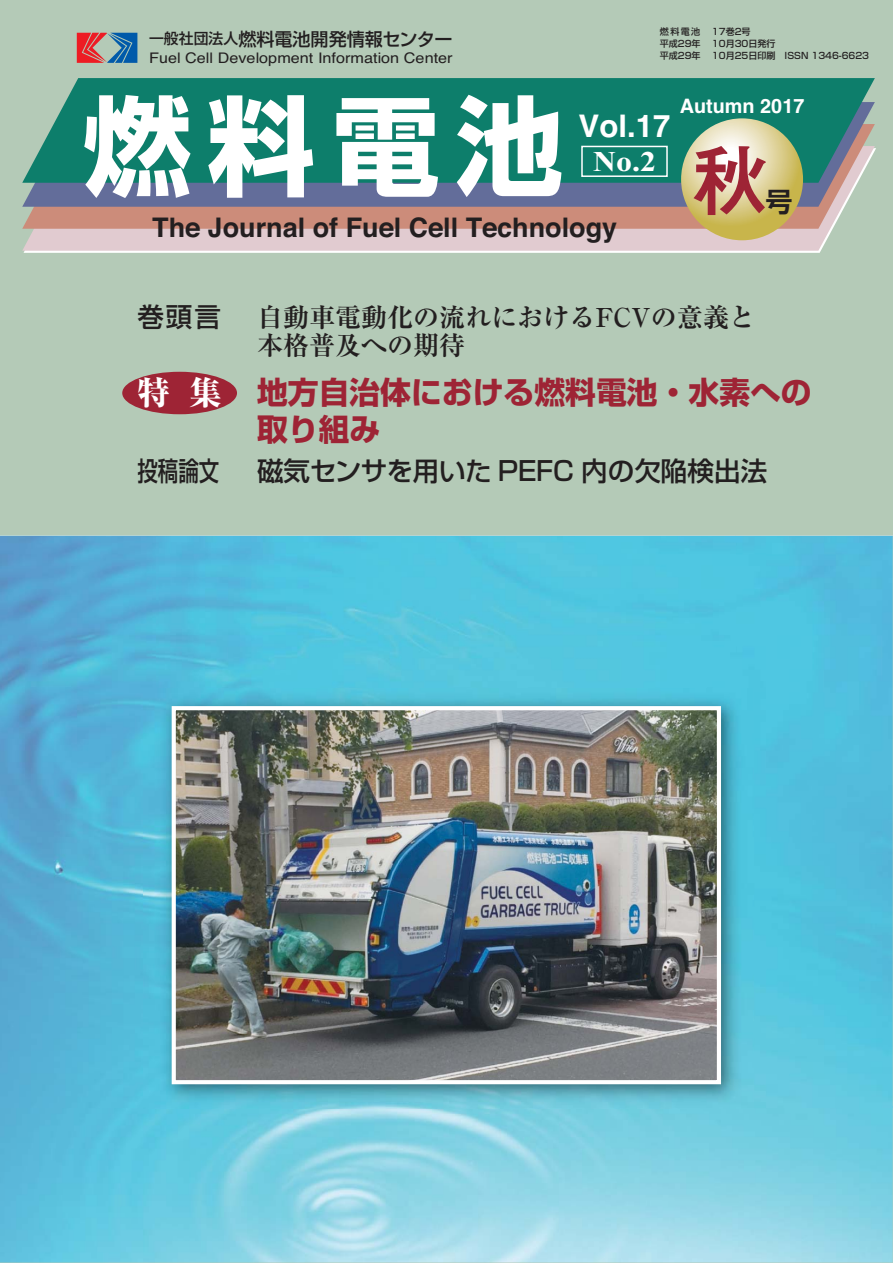
<style>
.page{position:relative;width:893px;height:1263px;background:#b4cab7}
.page>*{position:absolute;margin:0;border:0;box-sizing:border-box;transform-origin:0 0}
.t1{font:108px "Shin Go Pro Bold 90 msp RKSJ H";color:#fff}
.t2{font:79.65px "Mi Go MB1 Std De Bold 90 msp RKSJ H";color:#9e2435}
.t3{font:33px "Ryumin Pro Heavy 90 msp RKSJ H";color:#fff}
.t4{font:700 31.2px "Helvetica";color:#fff}
.t5{font:30.75px/37px "Shin Go Pro Bold 90 msp RKSJ H";color:#9e2435}
.t6{font:700 28.65px "Times New Roman";color:#fff;scale:1.11 1}
.t7{font:27.15px "Shin Go Pro De Bold 90 msp RKSJ H";color:#231f20}
.t8{font:700 27px "Helvetica";color:#231f20}
.t9{font:26.55px "Shin Go Pro Medium 90 msp RKSJ H";color:#231f20}
.t10{font:26.55px "Shin Go Pro Medium 90 msp RKSJ H";color:#231f20;scale:.77 1}
.t11{font:26.1px/28.7px "Ryumin Pro Bold 90 msp RKSJ H";color:#231f20}
.t12{font:700 19.8px "Helvetica";color:#fff}
.t13{font:18px "Shin Go Pro Medium 90 msp RKSJ H";color:#231f20}
.t14{font:14.7px "Helvetica";color:#231f20;scale:1.11 1}
.t15{font:9px/11.9px "Shin Go Pro Medium 90 msp RKSJ H";color:#231f20}
.s1{font-size:14.85px}
</style>
<div class="page">
<svg style="left:24px;top:148px;width:852px;height:105px;background:#f0f4f1"></svg>
<svg style="left:22px;top:229px;width:853px;height:22px;background:#decbce"></svg>
<svg style="left:22px;top:207px;width:853px;height:22px;background:#cb9180"></svg>
<svg style="left:22px;top:183px;width:853px;height:24px;background:#6b739b"></svg>
<svg style="left:22px;top:78px;width:853px;height:105px;background:#198170"></svg>
<svg style="left:681px;top:118px;width:122px;height:122px;background:#ded39a"></svg>
<svg style="left:77px;top:33px;width:60px;height:30px"></svg>
<div style="left:581px;top:146px;width:87px;height:31px;border:2px solid #fff"></div>
<div style="left:122px;top:372px;width:115px;height:42px;background:#9e2435;border-radius:50%"></div>
<img style="left:0;top:1108px;width:893px;height:155px">
<img style="left:736px;top:536px;width:157px;height:572px">
<img style="left:0;top:536px;width:157px;height:572px">
<img style="left:157px;top:536px;width:579px;height:152px">
<img style="left:144px;top:688px;width:609px;height:421px">
<img style="left:177px;top:711px;width:539px;height:368px">
<div style="left:172px;top:706px;width:549px;height:378px;border:4px solid #fff"></div>
<h3 class="t13" style="left:149px;top:32px;width:305px"><span class="s1">一般社団法人</span>燃料電池開発情報センター</h3>
<h3 class="t14" style="left:149px;top:52px;width:275px">Fuel Cell Development Information Center</h3>
<h1 class="t1" style="left:83px;top:106px;width:482px">燃料電池</h1>
<p class="t15" style="left:660px;top:27px;width:211px;text-indent:52px">17巻2号<br>平成29年 10月30日発行<br>平成29年 10月25日印刷　ISSN 1346-6623</p>
<p class="t15" style="left:660px;top:27px;width:42px">燃料電池</p>
<h3 class="t4" style="left:579px;top:115px;width:93px">Vol.17</h3>
<h3 class="t6" style="left:593px;top:144px;width:58px">No.2</h3>
<h3 class="t12" style="left:680px;top:98px;width:126px">Autumn 2017</h3>
<h2 class="t2" style="left:690px;top:150px;width:81px">秋</h2>
<h3 class="t7" style="left:765px;top:192px;width:29px">号</h3>
<h3 class="t8" style="left:152px;top:218px;width:466px">The Journal of Fuel Cell Technology</h3>
<h3 class="t9" style="left:137px;top:307px;width:85px">巻頭言</h3>
<h3 class="t3" style="left:137px;top:381px;width:86px">特 集</h3>
<h3 class="t11" style="left:257px;top:306px;width:499px">自動車電動化の流れにおけるFCVの意義と本格普及への期待</h3>
<h3 class="t5" style="left:257px;top:378px;width:556px">地方自治体における燃料電池・水素への取り組み</h3>
<h3 class="t10" style="left:137px;top:462px;width:108px">投稿論文</h3>
<h3 class="t9" style="left:257px;top:462px;width:512px">磁気センサを用いた PEFC 内の欠陥検出法</h3>
</div>
